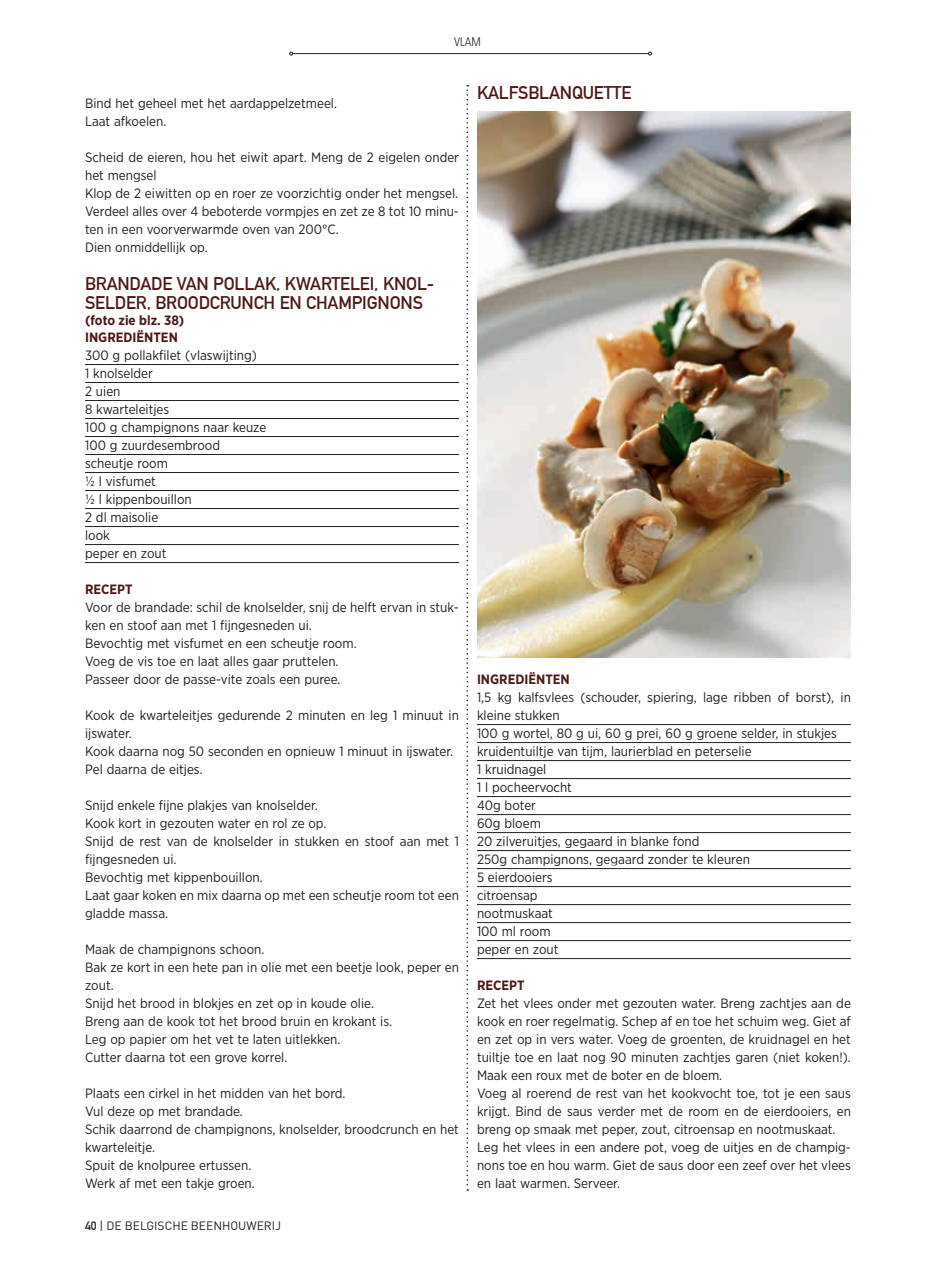
<style>
.page{position:relative;width:936px;height:1263px;background:#fff}
.page>*{position:absolute;margin:0;border:0;box-sizing:border-box;transform-origin:0 0}
.t1{font:700 18px/19.5px "DIN Alternate";letter-spacing:-.01em;color:#4d1b18}
.t2{font:13.5px/18px "Gotham Narrow";color:#231f20}
.t3{font:700 13.5px/16.8px "Gotham Narrow";color:#4d1b18}
.t4{font:12px "DIN";color:#231f20}
.t5{font:300 condensed 12px "Univers LT Std";color:#231f20}
.s1{font-family:"DIN Alternate";font-weight:700}
</style>
<div class="page">
<hr style="left:293px;top:53px;width:355px;height:1px;background:#231f20">
<hr style="left:85px;top:364px;width:374px;height:1px;background:#231f20">
<hr style="left:85px;top:382px;width:374px;height:1px;background:#231f20">
<hr style="left:85px;top:400px;width:374px;height:1px;background:#231f20">
<hr style="left:85px;top:418px;width:374px;height:1px;background:#231f20">
<hr style="left:85px;top:436px;width:374px;height:1px;background:#231f20">
<hr style="left:85px;top:454px;width:374px;height:1px;background:#231f20">
<hr style="left:85px;top:472px;width:374px;height:1px;background:#231f20">
<hr style="left:85px;top:490px;width:374px;height:1px;background:#231f20">
<hr style="left:85px;top:508px;width:374px;height:1px;background:#231f20">
<hr style="left:85px;top:526px;width:374px;height:1px;background:#231f20">
<hr style="left:85px;top:544px;width:374px;height:1px;background:#231f20">
<hr style="left:85px;top:562px;width:374px;height:1px;background:#231f20">
<hr style="left:477px;top:724px;width:373px;height:1px;background:#231f20">
<hr style="left:477px;top:742px;width:373px;height:1px;background:#231f20">
<hr style="left:477px;top:760px;width:373px;height:1px;background:#231f20">
<hr style="left:477px;top:778px;width:373px;height:1px;background:#231f20">
<hr style="left:477px;top:796px;width:373px;height:1px;background:#231f20">
<hr style="left:477px;top:814px;width:373px;height:1px;background:#231f20">
<hr style="left:477px;top:832px;width:373px;height:1px;background:#231f20">
<hr style="left:477px;top:850px;width:373px;height:1px;background:#231f20">
<hr style="left:477px;top:868px;width:373px;height:1px;background:#231f20">
<hr style="left:477px;top:886px;width:373px;height:1px;background:#231f20">
<hr style="left:477px;top:904px;width:373px;height:1px;background:#231f20">
<hr style="left:477px;top:922px;width:373px;height:1px;background:#231f20">
<hr style="left:477px;top:940px;width:373px;height:1px;background:#231f20">
<hr style="left:477px;top:958px;width:373px;height:1px;background:#231f20">
<svg style="left:466px;top:85px;width:2px;height:1106px"></svg>
<img style="left:478px;top:112px;width:372px;height:545px">
<p class="t5" style="left:454px;top:35px;width:28px">VLAM</p>
<p class="t2" style="left:85px;top:94px;width:253px">Bind het geheel met het aardappelzetmeel.<br>Laat afkoelen.</p>
<p class="t2" style="left:85px;top:148px;width:375px">Scheid de eieren, hou het eiwit apart. Meng de 2 eigelen onder het mengsel<br>Klop de 2 eiwitten op en roer ze voorzichtig onder het mengsel.<br>Verdeel alles over 4 beboterde vormpjes en zet ze 8 tot 10 minu&shy;ten in een voorverwarmde oven van 200°C.<br>Dien onmiddellijk op.</p>
<h1 class="t1" style="left:85px;top:272px;width:350px">BRANDADE VAN POLLAK, KWARTELEI, KNOL-<br>SELDER, BROODCRUNCH EN CHAMPIGNONS</h1>
<p class="t3" style="left:85px;top:312px;width:101px">(foto zie blz. 38)<br>INGREDIËNTEN</p>
<p class="t2" style="left:85px;top:346px;width:183px">300 g pollakfilet (vlaswijting)<br>1 knolselder<br>2 uien<br>8 kwarteleitjes<br>100 g champignons naar keuze<br>100 g zuurdesembrood scheutje room<br>½ l visfumet<br>½ l kippenbouillon<br>2 dl maisolie<br>look<br>peper en zout</p>
<p class="t3" style="left:85px;top:581px;width:49px">RECEPT</p>
<p class="t2" style="left:85px;top:598px;width:375px">Voor de brandade: schil de knolselder, snij de helft ervan in stuk&shy;ken en stoof aan met 1 fijngesneden ui.<br>Bevochtig met visfumet en een scheutje room.<br>Voeg de vis toe en laat alles gaar pruttelen.<br>Passeer door de passe-vite zoals een puree.</p>
<p class="t2" style="left:85px;top:706px;width:375px">Kook de kwarteleitjes gedurende 2 minuten en leg 1 minuut in ijswater.<br>Kook daarna nog 50 seconden en opnieuw 1 minuut in ijswater.<br>Pel daarna de eitjes.</p>
<p class="t2" style="left:85px;top:796px;width:375px">Snijd enkele fijne plakjes van knolselder.<br>Kook kort in gezouten water en rol ze op.<br>Snijd de rest van de knolselder in stukken en stoof aan met 1 fijngesneden ui.<br>Bevochtig met kippenbouillon.<br>Laat gaar koken en mix daarna op met een scheutje room tot een gladde massa.</p>
<p class="t2" style="left:85px;top:940px;width:375px">Maak de champignons schoon.<br>Bak ze kort in een hete pan in olie met een beetje look, peper en zout.<br>Snijd het brood in blokjes en zet op in koude olie.<br>Breng aan de kook tot het brood bruin en krokant is.<br>Leg op papier om het vet te laten uitlekken.<br>Cutter daarna tot een grove korrel.</p>
<p class="t2" style="left:85px;top:1084px;width:375px">Plaats een cirkel in het midden van het bord.<br>Vul deze op met brandade.<br>Schik daarrond de champignons, knolselder, broodcrunch en het kwarteleitje.<br>Spuit de knolpuree ertussen.<br>Werk af met een takje groen.</p>
<p class="t4" style="left:85px;top:1218px;width:198px"><span class="s1">40</span> | DE BELGISCHE BEENHOUWERIJ</p>
<h1 class="t1" style="left:477px;top:82px;width:156px">KALFSBLANQUETTE</h1>
<p class="t3" style="left:477px;top:671px;width:94px">INGREDIËNTEN</p>
<p class="t2" style="left:477px;top:688px;width:375px">1,5 kg kalfsvlees (schouder, spiering, lage ribben of borst), in kleine stukken<br>100 g wortel, 80 g ui, 60 g prei, 60 g groene selder, in stukjes kruidentuiltje van tijm, laurierblad en peterselie<br>1 kruidnagel<br>1 l pocheervocht<br>40g boter<br>60g bloem<br>20 zilveruitjes, gegaard in blanke fond<br>250g champignons, gegaard zonder te kleuren<br>5 eierdooiers<br>citroensap<br>nootmuskaat<br>100 ml room<br>peper en zout</p>
<p class="t3" style="left:477px;top:977px;width:49px">RECEPT</p>
<p class="t2" style="left:477px;top:994px;width:375px">Zet het vlees onder met gezouten water. Breng zachtjes aan de kook en roer regelmatig. Schep af en toe het schuim weg. Giet af en zet op in vers water. Voeg de groenten, de kruidnagel en het tuiltje toe en laat nog 90 minuten zachtjes garen (niet koken!).<br>Maak een roux met de boter en de bloem.<br>Voeg al roerend de rest van het kookvocht toe, tot je een saus krijgt. Bind de saus verder met de room en de eierdooiers, en breng op smaak met peper, zout, citroensap en nootmuskaat.<br>Leg het vlees in een andere pot, voeg de uitjes en de champig&shy;nons toe en hou warm. Giet de saus door een zeef over het vlees en laat warmen. Serveer.</p>
</div>
